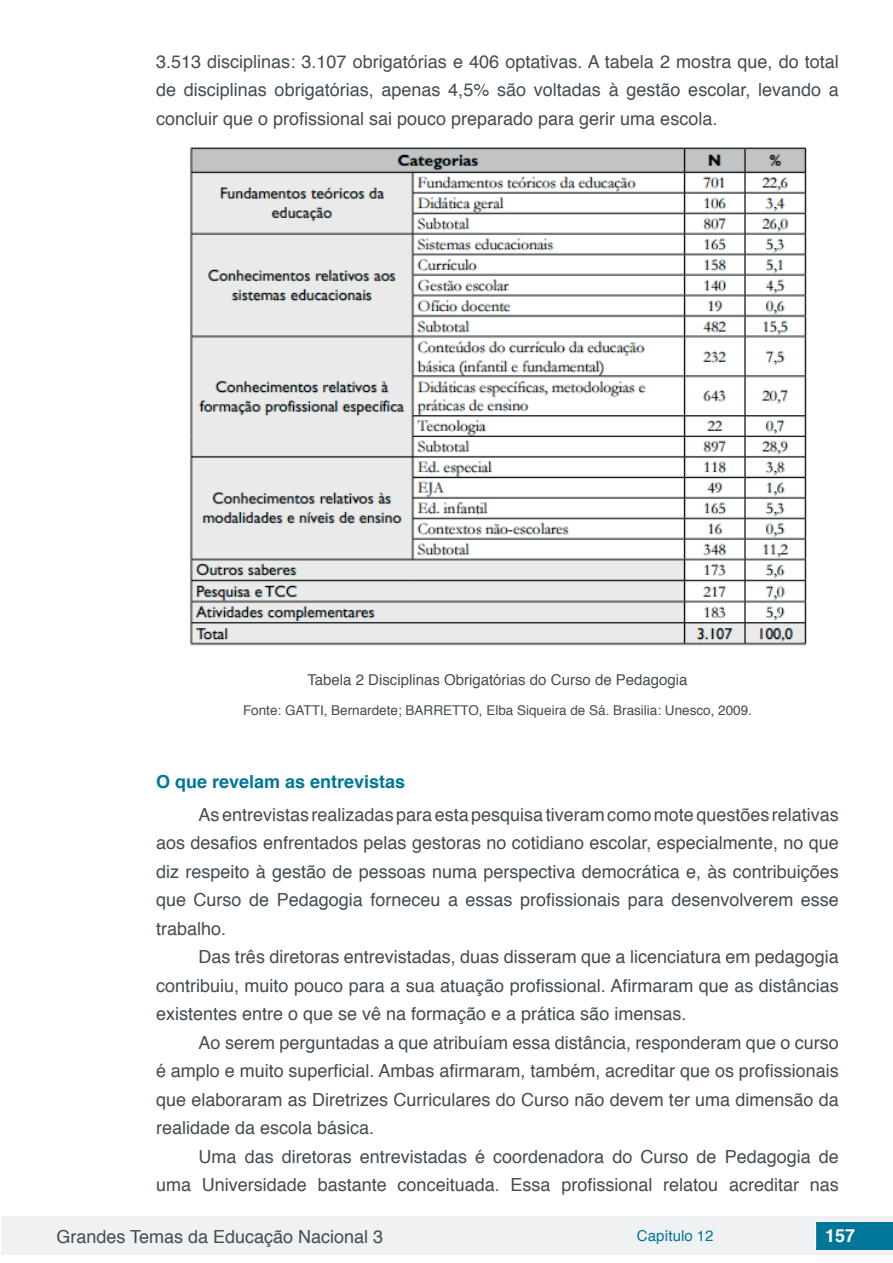
<style>
.page{position:relative;width:893px;height:1263px;background:#fff}
.page>*{position:absolute;margin:0;border:0;box-sizing:border-box;transform-origin:0 0}
.t1{font:18px/28.5px "Helvetica";color:#434c52;text-align:justify}
.t2{font:700 18px "Helvetica";color:#007699}
.t3{font:700 18px "Helvetica";color:#fff}
.t4{font:15px "Helvetica";color:#434c52}
.t5{font:15px "Helvetica";color:#007699}
.t6{font:13.5px "Helvetica";color:#434c52}
</style>
<div class="page">
<div style="left:1px;top:1216px;width:891px;height:38px;background:#f0f1f2"></div>
<div style="left:816px;top:1222px;width:77px;height:27px;background:#007699"></div>
<svg style="left:815px;top:1224px;width:1px;height:24px"></svg>
<img style="left:190px;top:147px;width:617px;height:499px">
<p class="t1" style="left:156px;top:47px;width:684px">3.513 disciplinas: 3.107 obrigatórias e 406 optativas. A tabela 2 mostra que, do total de disciplinas obrigatórias, apenas 4,5% são voltadas à gestão escolar, levando a concluir que o profissional sai pouco preparado para gerir uma escola.</p>
<p class="t4" style="left:307px;top:668px;width:382px">Tabela 2 Disciplinas Obrigatórias do Curso de Pedagogia</p>
<p class="t6" style="left:243px;top:700px;width:510px">Fonte: GATTI, Bernardete; BARRETTO, Elba Siqueira de Sá. Brasilia: Unesco, 2009.</p>
<p class="t2" style="left:156px;top:767px;width:251px">O que revelam as entrevistas</p>
<p class="t1" style="left:156px;top:801px;width:684px;text-indent:43px">As entrevistas realizadas para esta pesquisa tiveram como mote questões relativas aos desafios enfrentados pelas gestoras no cotidiano escolar, especialmente, no que diz respeito à gestão de pessoas numa perspectiva democrática e, às contribuições que Curso de Pedagogia forneceu a essas profissionais para desenvolverem esse trabalho.</p>
<p class="t1" style="left:156px;top:943px;width:684px;text-indent:43px">Das três diretoras entrevistadas, duas disseram que a licenciatura em pedagogia contribuiu, muito pouco para a sua atuação profissional. Afirmaram que as distâncias existentes entre o que se vê na formação e a prática são imensas.</p>
<p class="t1" style="left:156px;top:1029px;width:684px;text-indent:43px">Ao serem perguntadas a que atribuíam essa distância, responderam que o curso é amplo e muito superficial. Ambas afirmaram, também, acreditar que os profissionais que elaboraram as Diretrizes Curriculares do Curso não devem ter uma dimensão da realidade da escola básica.</p>
<p class="t1" style="left:156px;top:1143px;width:684px;text-align:right">Uma das diretoras entrevistadas é coordenadora do Curso de Pedagogia de<br>uma Universidade bastante conceituada. Essa profissional relatou acreditar nas</p>
<p class="t1" style="left:56px;top:1223px;width:328px">Grandes Temas da Educação Nacional 3</p>
<p class="t5" style="left:637px;top:1224px;width:78px">Capítulo 12</p>
<p class="t3" style="left:825px;top:1221px;width:32px">157</p>
</div>
